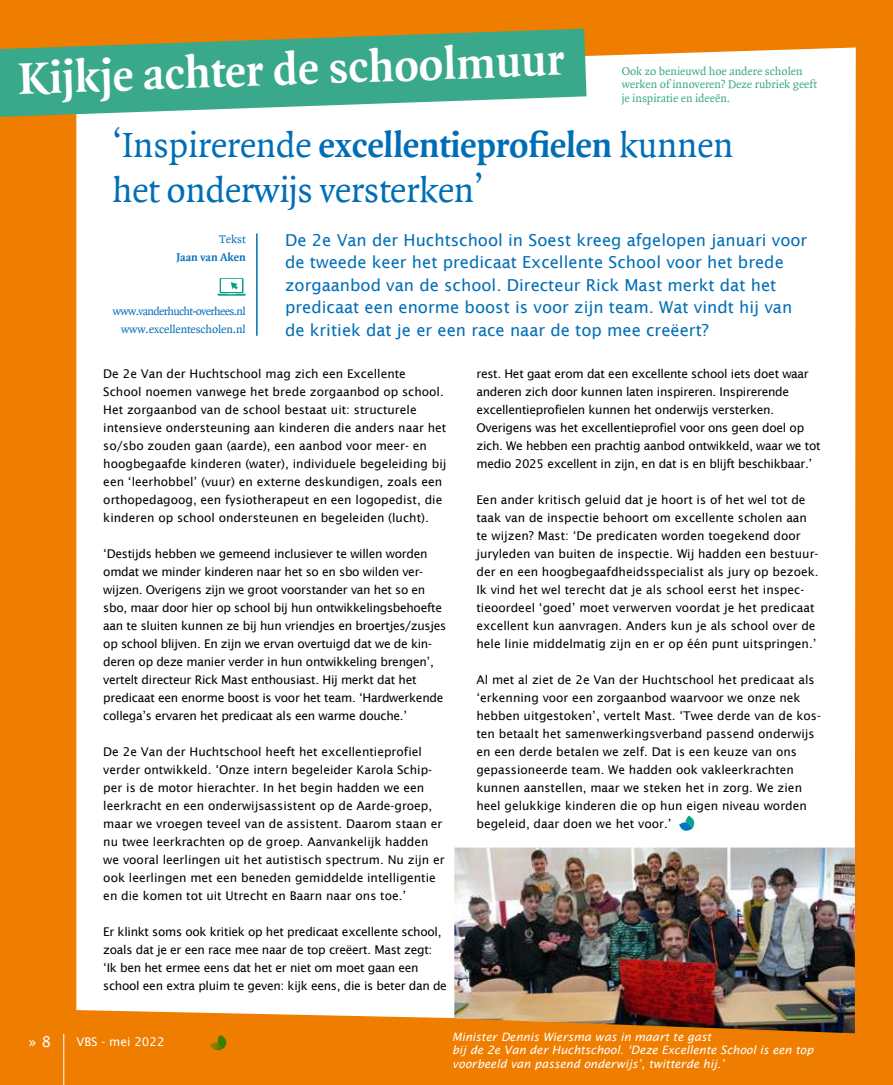
<style>
.page{position:relative;width:893px;height:1085px;background:#fff}
.page>*{position:absolute;margin:0;border:0;box-sizing:border-box;transform-origin:0 0}
.t1{font:700 47.55px "Quadraat";color:#fff}
.t2{font:37.5px/45px "Quadraat";letter-spacing:-.01em;color:#006eb7}
.t3{font:16.5px/22.5px "Lucida Sans";color:#006eb7}
.t4{font:15px "Lucida Sans";color:#fff}
.t5{font:12px/18px "Lucida Sans";color:#000}
.t6{font:12px/18px "Lucida Sans";letter-spacing:-.025em;color:#000}
.t7{font:12px/13.5px "Quadraat";color:#3aa88a}
.t8{font:12px/18px "Quadraat";letter-spacing:-.05em;color:#006eb7;text-align:right}
.t9{font:12px "Lucida Sans";color:#fff}
.t10{font:700 12px "Quadraat";color:#006eb7}
.t11{font:12px "Quadraat";letter-spacing:-.01em;color:#006eb7}
.t12{font:italic 11.55px/13.5px "Lucida Sans";color:#fff}
.s1{font-weight:700}
</style>
<div class="page">
<div style="left:0;top:0;width:893px;height:1084px;background:#ef7d00"></div>
<div style="left:76px;top:47px;width:780px;height:972px;background:#fff"></div>
<hr style="left:64px;top:1033px;width:1px;height:51px;background:#fff">
<svg style="left:210px;top:1035px;width:16px;height:15px"></svg>
<svg style="left:0;top:28px;width:655px;height:125px;background:#9dc2a2"></svg>
<svg style="left:679px;top:815px;width:15px;height:15px"></svg>
<div style="left:220px;top:278px;width:23px;height:15px;background:#38b5a1"></div>
<svg style="left:217px;top:279px;width:29px;height:16px"></svg>
<hr style="left:256px;top:233px;width:2px;height:103px;background:#006eb7">
<img style="left:454px;top:847px;width:401px;height:186px">
<h1 class="t1" style="left:18px;top:54px;width:548px;rotate:-2deg">Kijkje achter de schoolmuur</h1>
<p class="t7" style="left:622px;top:65px;width:197px">Ook zo benieuwd hoe andere scholen werken of innoveren? Deze rubriek geeft je inspiratie en ideeën.</p>
<h2 class="t2" style="left:112px;top:123px;width:623px">‘Inspirerende <span class="s1">excellentieprofielen</span> kunnen het onderwijs versterken’</h2>
<p class="t11" style="left:219px;top:232px;width:28px">Tekst</p>
<p class="t10" style="left:176px;top:251px;width:71px">Jaan van Aken</p>
<p class="t8" style="left:113px;top:302px;width:135px">www.vanderhucht-overhees.nl www.excellentescholen.nl</p>
<p class="t3" style="left:285px;top:228px;width:524px">De 2e Van der Huchtschool in Soest kreeg afgelopen januari voor de tweede keer het predicaat Excellente School voor het brede zorgaanbod van de school. Directeur Rick Mast merkt dat het predicaat een enorme boost is voor zijn team. Wat vindt hij van de kritiek dat je er een race naar de top mee creëert?</p>
<p class="t5" style="left:103px;top:364px;width:345px">De 2e Van der Huchtschool mag zich een Excellente School noemen vanwege het brede zorgaanbod op school.<br>Het zorgaanbod van de school bestaat uit: structurele intensieve ondersteuning aan kinderen die anders naar het so/sbo zouden gaan (aarde), een aanbod voor meer- en hoogbegaafde kinderen (water), individuele begeleiding bij een ‘leerhobbel’ (vuur) en externe deskundigen, zoals een orthopedagoog, een fysiotherapeut en een logopedist, die kinderen op school ondersteunen en begeleiden (lucht).</p>
<p class="t6" style="left:103px;top:544px;width:344px">‘Destijds hebben we gemeend inclusiever te willen worden omdat we minder kinderen naar het so en sbo wilden ver&shy;wijzen. Overigens zijn we groot voorstander van het so en sbo, maar door hier op school bij hun ontwikkelingsbehoefte aan te sluiten kunnen ze bij hun vriendjes en broertjes/zusjes op school blijven. En zijn we ervan overtuigd dat we de kin&shy;deren op deze manier verder in hun ontwikkeling brengen’, vertelt directeur Rick Mast enthousiast. Hij merkt dat het predicaat een enorme boost is voor het team. ‘Hardwerkende collega’s ervaren het predicaat als een warme douche.’</p>
<p class="t5" style="left:103px;top:742px;width:343px">De 2e Van der Huchtschool heeft het excellentieprofiel verder ontwikkeld. ‘Onze intern begeleider Karola Schip&shy;per is de motor hierachter. In het begin hadden we een leerkracht en een onderwijsassistent op de Aarde-groep, maar we vroegen teveel van de assistent. Daarom staan er nu twee leerkrachten op de groep. Aanvankelijk hadden we vooral leerlingen uit het autistisch spectrum. Nu zijn er ook leerlingen met een beneden gemiddelde intelligentie en die komen tot uit Utrecht en Baarn naar ons toe.’</p>
<p class="t6" style="left:103px;top:922px;width:345px">Er klinkt soms ook kritiek op het predicaat excellente school, zoals dat je er een race mee naar de top creëert. Mast zegt: ‘Ik ben het ermee eens dat het er niet om moet gaan een school een extra pluim te geven: kijk eens, die is beter dan de</p>
<p class="t6" style="left:476px;top:364px;width:346px">rest. Het gaat erom dat een excellente school iets doet waar anderen zich door kunnen laten inspireren. Inspirerende excellentieprofielen kunnen het onderwijs versterken.<br>Overigens was het excellentieprofiel voor ons geen doel op zich. We hebben een prachtig aanbod ontwikkeld, waar we tot medio 2025 excellent in zijn, en dat is en blijft beschikbaar.’</p>
<p class="t5" style="left:476px;top:490px;width:344px">Een ander kritisch geluid dat je hoort is of het wel tot de taak van de inspectie behoort om excellente scholen aan te wijzen? Mast: ‘De predicaten worden toegekend door juryleden van buiten de inspectie. Wij hadden een bestuur&shy;der en een hoogbegaafdheidsspecialist als jury op bezoek.<br>Ik vind het wel terecht dat je als school eerst het inspec&shy;tieoordeel ‘goed’ moet verwerven voordat je het predicaat excellent kun aanvragen. Anders kun je als school over de hele linie middelmatig zijn en er op één punt uitspringen.’</p>
<p class="t5" style="left:476px;top:670px;width:346px">Al met al ziet de 2e Van der Huchtschool het predicaat als ‘erkenning voor een zorgaanbod waarvoor we onze nek hebben uitgestoken’, vertelt Mast. ‘Twee derde van de kos&shy;ten betaalt het samenwerkingsverband passend onderwijs en een derde betalen we zelf. Dat is een keuze van ons gepassioneerde team. We hadden ook vakleerkrachten kunnen aanstellen, maar we steken het in zorg. We zien heel gelukkige kinderen die op hun eigen niveau worden begeleid, daar doen we het voor.’</p>
<p class="t4" style="left:29px;top:1032px;width:24px">» 8</p>
<p class="t9" style="left:77px;top:1035px;width:90px">VBS - mei 2022</p>
<p class="t12" style="left:452px;top:1029px;width:363px">Minister Dennis Wiersma was in maart te gast<br>bij de 2e Van der Huchtschool. ‘Deze Excellente School is een top voorbeeld van passend onderwijs’, twitterde hij.’</p>
</div>
